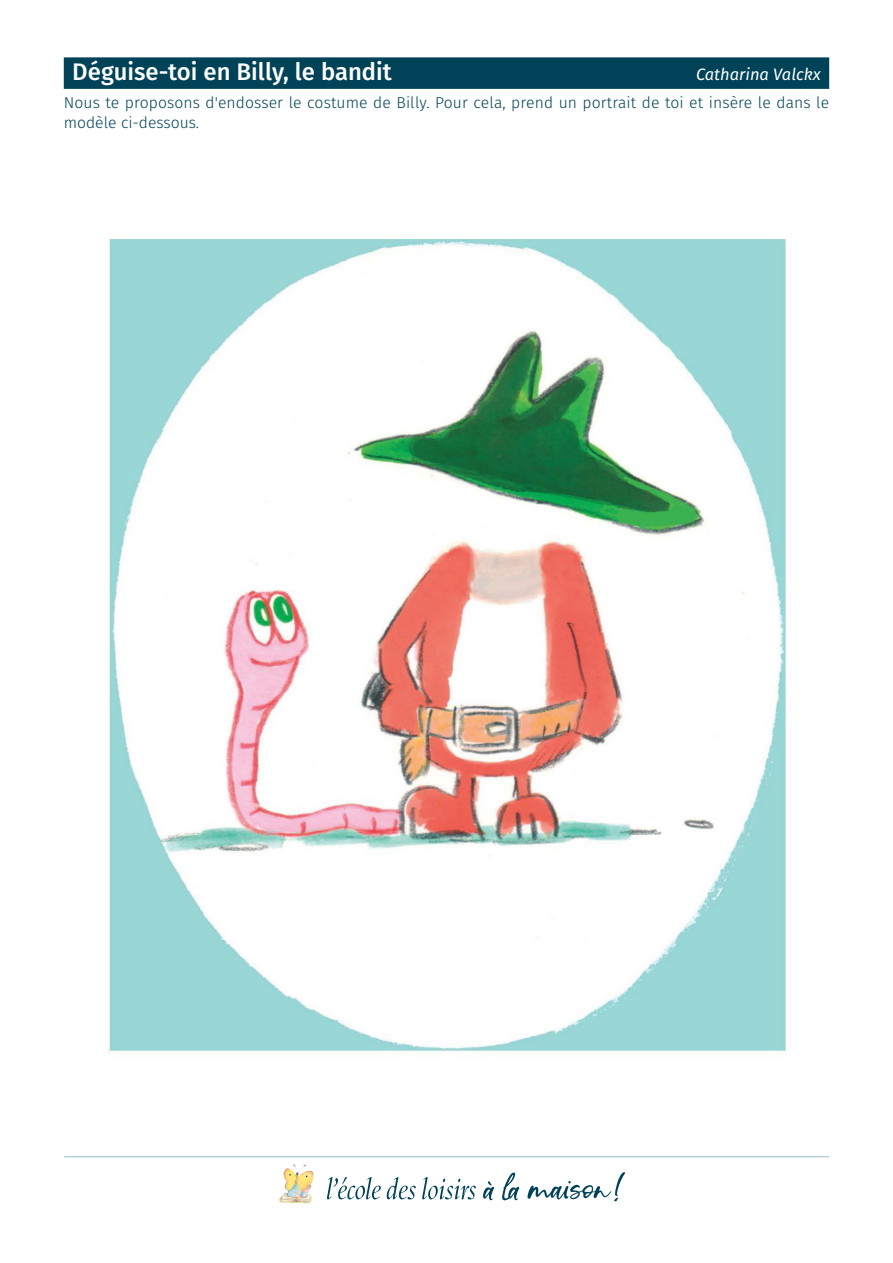
<style>
.page{position:relative;width:893px;height:1263px;background:#fff}
.page>*{position:absolute;margin:0;border:0;box-sizing:border-box;transform-origin:0 0}
.Titre{font:500 24px "Fira Sans";color:#fff}
.Titre-2{font:italic 16.5px "Fira Sans";color:#fff}
.Consigne{font:300 15.75px/19.5px "Fira Sans";letter-spacing:.01em;color:#004358}
</style>
<div class="page">
<div style="left:64px;top:57px;width:765px;height:32px;background:#004358"></div>
<hr style="left:65px;top:1156px;width:763px;height:1px;background:#b8ceda">
<svg style="left:483px;top:1172px;width:142px;height:29px"></svg>
<svg style="left:327px;top:1177px;width:149px;height:22px"></svg>
<img style="left:278px;top:1164px;width:36px;height:40px">
<img style="left:108px;top:239px;width:679px;height:814px">
<p class="Titre" style="left:72px;top:53px;width:321px">Déguise-toi en Billy, le bandit</p>
<p class="Titre-2" style="left:696px;top:62px;width:126px">Catharina Valckx</p>
<p class="Consigne" style="left:64px;top:93px;width:767px">Nous te proposons d'endosser le costume de Billy. Pour cela, prend un portrait de toi et insère le dans le modèle ci-dessous.</p>
</div>
